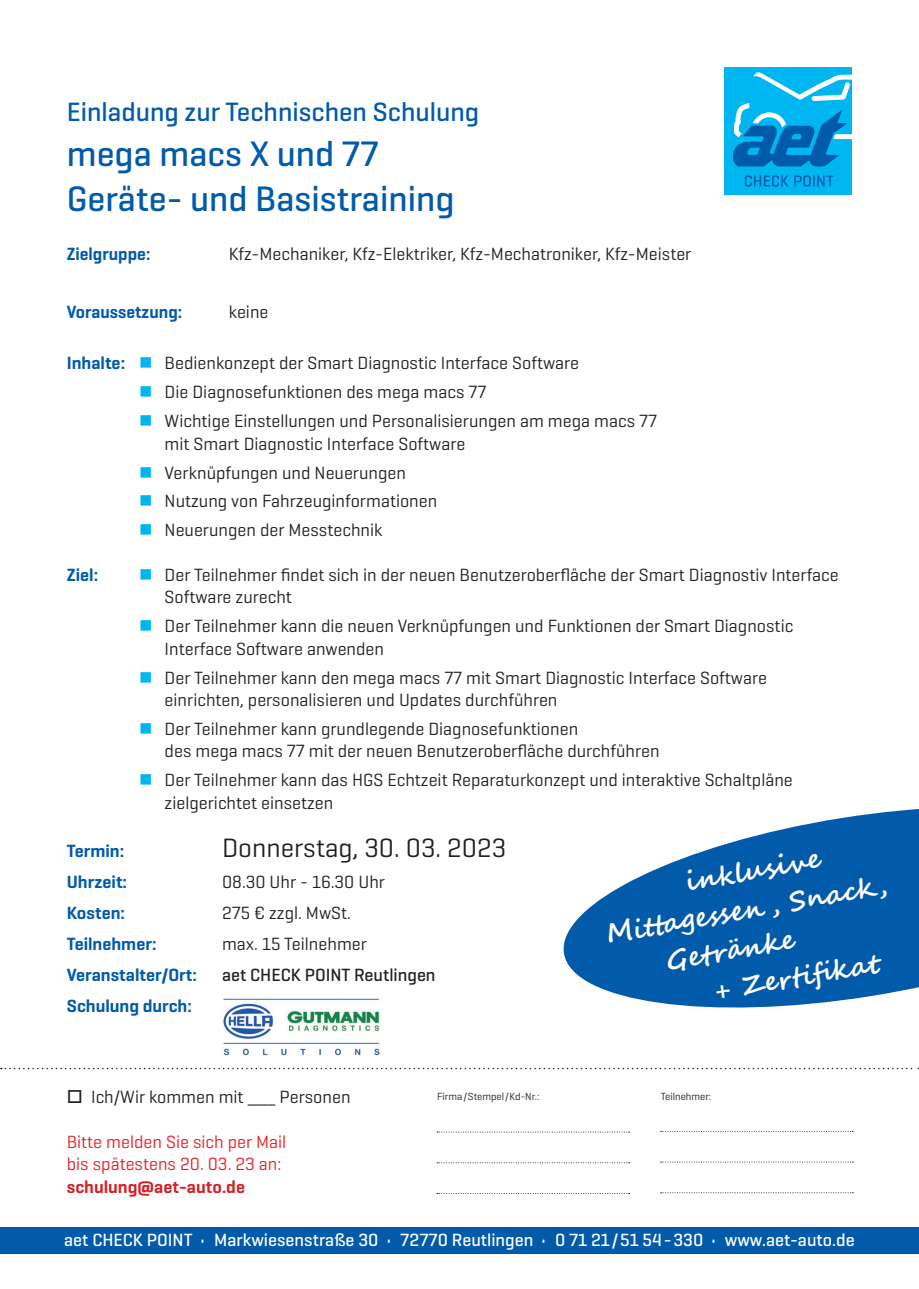
<style>
.page{position:relative;width:919px;height:1289px;background:#fff}
.page>*{position:absolute;margin:0;border:0;box-sizing:border-box;transform-origin:0 0}
.t1{font:500 36px/45px "Geogrotesque";color:#015aaa}
.t2{font:700 27px "Segoe Script";color:#fff}
.t3{font:500 27px "Geogrotesque";color:#015aaa}
.t4{font:27px "Geogrotesque";color:#231f20}
.t5{font:18px/22.5px "Geogrotesque";color:#231f20}
.t6{font:600 18px "Geogrotesque";color:#015aaa}
.t7{font:500 18px "Geogrotesque";color:#fff}
.t8{font:18px/22.5px "Geogrotesque";color:#ee1d23}
.t9{font:500 18px "Geogrotesque";color:#231f20}
.t10{font:600 18px "Geogrotesque";color:#d1232a}
.t11{font:10.5px "Geogrotesque";color:#231f20}
.s1{font-weight:600;color:#015aaa}
.s2{color:#00b6f0}
</style>
<div class="page">
<div style="left:724px;top:67px;width:128px;height:127px;background:#00b6f0"></div>
<svg style="left:733px;top:72px;width:119px;height:114px"></svg>
<div style="left:0;top:1226px;width:918px;height:27px;background:#015aaa"></div>
<svg style="left:1px;top:1067px;width:918px;height:2px"></svg>
<svg style="left:660px;top:1130px;width:193px;height:1px"></svg>
<svg style="left:660px;top:1161px;width:193px;height:1px"></svg>
<svg style="left:660px;top:1192px;width:193px;height:1px"></svg>
<svg style="left:437px;top:1131px;width:192px;height:1px"></svg>
<svg style="left:437px;top:1162px;width:192px;height:1px"></svg>
<svg style="left:437px;top:1193px;width:192px;height:1px"></svg>
<img style="left:223px;top:998px;width:158px;height:58px">
<svg style="left:563px;top:809px;width:355px;height:199px;fill:#015aaa"></svg>
<h2 class="t3" style="left:67px;top:95px;width:414px">Einladung zur Technischen Schulung</h2>
<h1 class="t1" style="left:67px;top:130px;width:389px">mega macs X und 77<br>Geräte- und Basistraining</h1>
<p class="t6" style="left:67px;top:243px;width:85px">Zielgruppe:</p>
<p class="t5" style="left:229px;top:242px;width:464px">Kfz-Mechaniker, Kfz-Elektriker, Kfz-Mechatroniker, Kfz-Meister</p>
<p class="t6" style="left:67px;top:301px;width:117px">Voraussetzung:</p>
<p class="t5" style="left:229px;top:300px;width:41px">keine</p>
<p class="t5" style="left:67px;top:351px;width:514px"><span class="s1">Inhalte:</span> <span class="s2">■</span> Bedienkonzept der Smart Diagnostic Interface Software</p>
<p class="t5" style="left:139px;top:380px;width:349px"><span class="s2">■</span> Die Diagnosefunktionen des mega macs 77</p>
<p class="t5" style="left:165px;top:409px;width:494px;text-indent:-26px"><span class="s2">■</span> Wichtige Einstellungen und Personalisierungen am mega macs 77 mit Smart Diagnostic Interface Software</p>
<p class="t5" style="left:139px;top:460px;width:268px"><span class="s2">■</span> Verknüpfungen und Neuerungen</p>
<p class="t5" style="left:139px;top:489px;width:300px"><span class="s2">■</span> Nutzung von Fahrzeuginformationen</p>
<p class="t5" style="left:139px;top:518px;width:245px"><span class="s2">■</span> Neuerungen der Messtechnik</p>
<p class="t6" style="left:67px;top:563px;width:33px">Ziel:</p>
<p class="t5" style="left:165px;top:563px;width:675px;text-indent:-26px"><span class="s2">■</span> Der Teilnehmer findet sich in der neuen Benutzeroberfläche der Smart Diagnostiv Interface<br>Software zurecht</p>
<p class="t5" style="left:165px;top:614px;width:630px;text-indent:-26px"><span class="s2">■</span> Der Teilnehmer kann die neuen Verknüpfungen und Funktionen der Smart Diagnostic<br>Interface Software anwenden</p>
<p class="t5" style="left:165px;top:665px;width:603px;text-indent:-26px"><span class="s2">■</span> Der Teilnehmer kann den mega macs 77 mit Smart Diagnostic Interface Software einrichten, personalisieren und Updates durchführen</p>
<p class="t5" style="left:165px;top:717px;width:496px;text-indent:-26px"><span class="s2">■</span> Der Teilnehmer kann grundlegende Diagnosefunktionen<br>des mega macs 77 mit der neuen Benutzeroberfläche durchführen</p>
<p class="t5" style="left:165px;top:768px;width:629px;text-indent:-26px"><span class="s2">■</span> Der Teilnehmer kann das HGS Echtzeit Reparaturkonzept und interaktive Schaltpläne zielgerichtet einsetzen</p>
<p class="t6" style="left:67px;top:839px;width:59px">Termin:</p>
<h2 class="t4" style="left:222px;top:830px;width:285px">Donnerstag, 30. 03. 2023</h2>
<p class="t6" style="left:67px;top:870px;width:62px">Uhrzeit:</p>
<p class="t5" style="left:222px;top:870px;width:164px">08.30 Uhr - 16.30 Uhr</p>
<p class="t6" style="left:67px;top:901px;width:60px">Kosten:</p>
<p class="t5" style="left:222px;top:901px;width:130px">275 € zzgl. MwSt.</p>
<p class="t6" style="left:67px;top:932px;width:91px">Teilnehmer:</p>
<p class="t5" style="left:222px;top:932px;width:146px">max. 15 Teilnehmer</p>
<p class="t6" style="left:67px;top:963px;width:132px">Veranstalter/Ort:</p>
<p class="t9" style="left:222px;top:963px;width:215px">aet CHECK POINT Reutlingen</p>
<p class="t6" style="left:67px;top:994px;width:127px">Schulung durch:</p>
<h2 class="t2" style="left:681px;top:860px;width:139px;rotate:-10deg">inklusive</h2>
<h2 class="t2" style="left:602px;top:912px;width:285px;rotate:-10deg">Mitt agess en , Snack,</h2>
<h2 class="t2" style="left:662px;top:940px;width:132px;rotate:-10deg">Getränke</h2>
<h2 class="t2" style="left:711px;top:969px;width:169px;rotate:-10deg">+ Zert ifi kat</h2>
<p class="t5" style="left:67px;top:1084px;width:285px">□ Ich/Wir kommen mit ____ Personen</p>
<p class="t8" style="left:67px;top:1129px;width:221px">Bitte melden Sie sich per Mail bis spätestens 20. 03. 23 an:</p>
<p class="t10" style="left:67px;top:1175px;width:180px">schulung@aet-auto.de</p>
<p class="t11" style="left:437px;top:1089px;width:104px">Firma/Stempel/Kd-Nr.:</p>
<p class="t11" style="left:660px;top:1089px;width:52px">Teilnehmer:</p>
<p class="t7" style="left:64px;top:1228px;width:792px">aet CHECK POINT • Markwiesenstraße 30 • 72770 Reutlingen • 0 71 21/51 54-330 • www.aet-auto.de</p>
</div>
